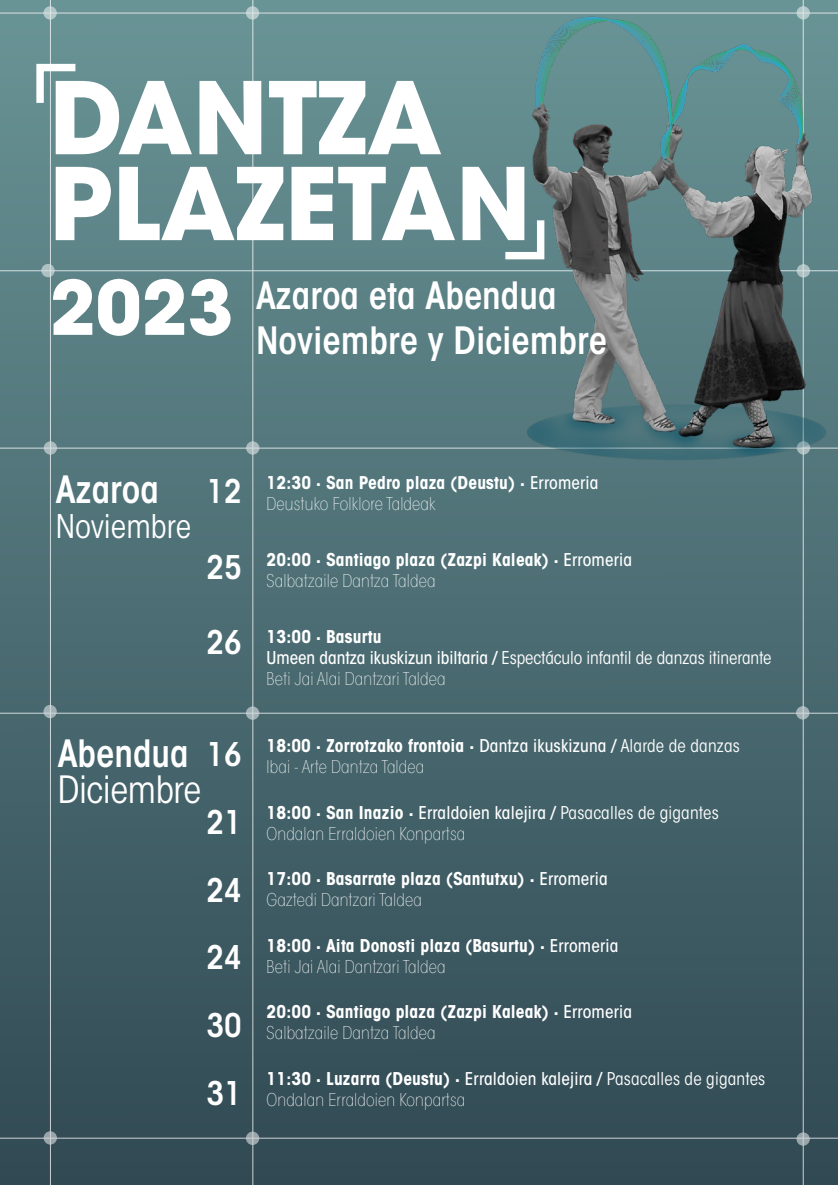
<style>
.page{position:relative;width:838px;height:1185px;background:#fff}
.page>*{position:absolute;margin:0;border:0;box-sizing:border-box;transform-origin:0 0}
.t1{font:700 99.05px/85.8px "ITC Avant Garde Std";color:#fff}
.t2{font:600 condensed 37.27px/44.8px "ITC Avant Garde Std";color:#fff}
.t3{font:condensed 37.27px "ITC Avant Garde Std";letter-spacing:-.01em;color:#fff}
.t4{font:600 condensed 32.38px/67.7px "ITC Avant Garde Std";letter-spacing:.01em;color:#fff;text-align:justify}
.t5{font:condensed 32.38px "ITC Avant Garde Std";color:#fff}
.t6{font:700 condensed 17.5px/21px "ITC Avant Garde Std";letter-spacing:.01em;color:#fff}
.t7{font:200 condensed 17.5px/21px "ITC Avant Garde Std";letter-spacing:.01em;color:#fff}
.t8{font:condensed 17.5px/21px "ITC Avant Garde Std";letter-spacing:-.005em;color:#fff}
.s1{font-weight:500}
.s2{font-weight:200}
.s3{font-weight:700}
.s4{font-weight:400}
</style>
<div class="page">
<div style="left:0;top:0;width:837px;height:1184px;background:linear-gradient(to bottom,#699496,#314a54)"></div>
<hr style="left:252px;top:0;width:1px;height:1184px;background:#fff">
<hr style="left:50px;top:0;width:1px;height:1184px;background:#fff">
<hr style="left:802px;top:0;width:1px;height:1184px;background:#fff">
<hr style="left:0;top:448px;width:837px;height:1px;background:#fff">
<hr style="left:0;top:270px;width:837px;height:1px;background:#fff">
<hr style="left:0;top:13px;width:837px;height:1px;background:#fff">
<hr style="left:0;top:1137px;width:837px;height:1px;background:#fff">
<hr style="left:0;top:713px;width:837px;height:1px;background:#fff">
<svg style="left:246px;top:1131px;width:13px;height:13px"></svg>
<svg style="left:246px;top:441px;width:13px;height:13px"></svg>
<svg style="left:246px;top:223px;width:13px;height:14px"></svg>
<svg style="left:246px;top:6px;width:13px;height:14px"></svg>
<svg style="left:44px;top:1131px;width:13px;height:13px"></svg>
<svg style="left:43px;top:704px;width:14px;height:14px"></svg>
<svg style="left:246px;top:706px;width:13px;height:13px"></svg>
<svg style="left:796px;top:706px;width:13px;height:13px"></svg>
<svg style="left:44px;top:441px;width:13px;height:13px"></svg>
<svg style="left:41px;top:264px;width:14px;height:13px"></svg>
<svg style="left:43px;top:6px;width:14px;height:14px"></svg>
<svg style="left:796px;top:1132px;width:13px;height:13px"></svg>
<img style="left:513px;top:0;width:324px;height:536px">
<svg style="left:33px;top:60px;width:50px;height:50px"></svg>
<svg style="left:498px;top:213px;width:50px;height:50px"></svg>
<h1 class="t1" style="left:49px;top:74px;width:483px">DANTZA<br>PLAZETAN</h1>
<h2 class="t2" style="left:50px;top:272px;width:558px;text-indent:206px">Azaroa eta Abendua<br><sup>2023</sup> Noviembre y Diciembre</h2>
<h2 class="t2" style="left:56px;top:467px;width:104px">Azaroa</h2>
<h3 class="t5" style="left:56px;top:506px;width:137px">Noviembre</h3>
<h3 class="t4" style="left:206px;top:457px;width:37px">12</h3>
<h3 class="t4" style="left:206px;top:532px;width:37px">25</h3>
<h3 class="t4" style="left:206px;top:608px;width:37px">26</h3>
<h2 class="t2" style="left:58px;top:730px;width:132px">Abendua</h2>
<h2 class="t3" style="left:58px;top:766px;width:145px">Diciembre</h2>
<h3 class="t4" style="left:206px;top:720px;width:37px">16<br>21<br>24<br>24<br>30<br>31</h3>
<p class="t6" style="left:266px;top:471px;width:333px">12:30 · San Pedro plaza (Deustu) · <span class="s1">Erromeria<br></span><span class="s2">Deustuko Folklore Taldeak</span></p>
<p class="t6" style="left:266px;top:548px;width:367px">20:00 · Santiago plaza (Zazpi Kaleak) · <span class="s1">Erromeria<br></span><span class="s2">Salbatzaile Dantza Taldea</span></p>
<p class="t8" style="left:266px;top:626px;width:506px"><span class="s3">13:00 · Basurtu<br></span><span class="s1">Umeen dantza ikuskizun ibiltaria /</span> Espectáculo infantil de danzas itinerante<br><span class="s2">Beti Jai Alai Dantzari Taldea</span></p>
<p class="t6" style="left:266px;top:734px;width:474px">18:00 · Zorrotzako frontoia · <span class="s1">Dantza ikuskizuna /</span> <span class="s4">Alarde de danzas<br></span><span class="s2">Ibai - Arte Dantza Taldea</span></p>
<p class="t7" style="left:266px;top:802px;width:453px"><span class="s3">18:00 · San Inazio ·</span> <span class="s1">Erraldoien kalejira /</span> <span class="s4">Pasacalles de gigantes<br></span>Ondalan Erraldoien Konpartsa</p>
<p class="t6" style="left:266px;top:867px;width:343px">17:00 · Basarrate plaza (Santutxu) · <span class="s1">Erromeria<br></span><span class="s2">Gaztedi Dantzari Taldea</span></p>
<p class="t6" style="left:266px;top:934px;width:353px">18:00 · Aita Donosti plaza (Basurtu) · <span class="s1">Erromeria<br></span><span class="s2">Beti Jai Alai Dantzari Taldea</span></p>
<p class="t6" style="left:266px;top:1000px;width:367px">20:00 · Santiago plaza (Zazpi Kaleak) · <span class="s1">Erromeria<br></span><span class="s2">Salbatzaile Dantza Taldea</span></p>
<p class="t7" style="left:266px;top:1068px;width:500px"><span class="s3">11:30 · Luzarra (Deustu) ·</span> <span class="s1">Erraldoien kalejira /</span> <span class="s4">Pasacalles de gigantes<br></span>Ondalan Erraldoien Konpartsa</p>
</div>
